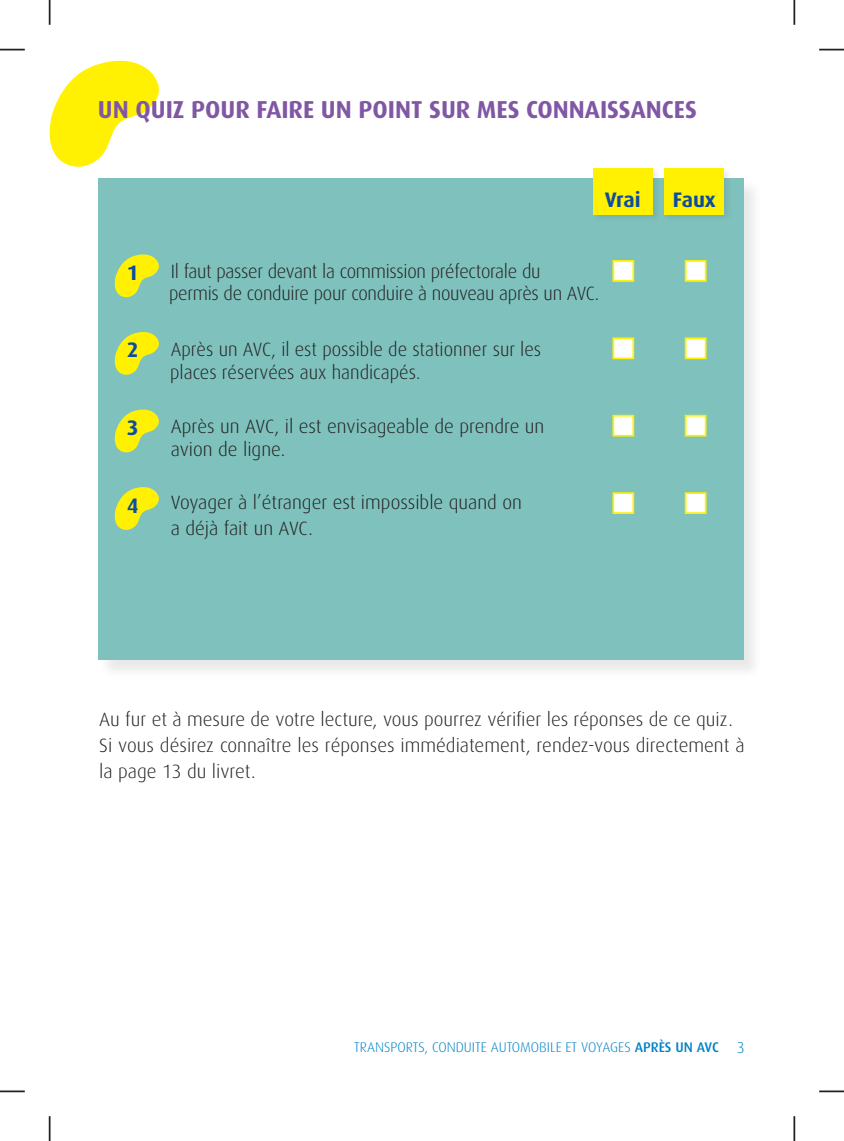
<style>
.page{position:relative;width:844px;height:1141px;background:#fff}
.page>*{position:absolute;margin:0;border:0;box-sizing:border-box;transform-origin:0 0}
.t1{font:700 24.5px "Dax";color:#8057a4}
.t2{font:700 21px "Dax";letter-spacing:-.01em;color:#0d4da1}
.t3{font:300 19.25px/22.8px "Dax";color:#231f20}
.t4{font:300 14px "Dax";color:#0082c8}
.s1{font-weight:500}
.s2{font-size:15.75px}
</style>
<div class="page">
<div style="left:98px;top:178px;width:664px;height:501px;background:#231f20;opacity:.1"></div>
<div style="left:98px;top:178px;width:645px;height:482px;background:#7ec1bd"></div>
<svg style="left:114px;top:254px;width:45px;height:44px"></svg>
<svg style="left:114px;top:332px;width:45px;height:43px"></svg>
<svg style="left:114px;top:409px;width:45px;height:44px"></svg>
<svg style="left:114px;top:487px;width:45px;height:43px"></svg>
<div style="left:591px;top:166px;width:71px;height:57px;background:#231f20;opacity:.1"></div>
<div style="left:593px;top:168px;width:60px;height:46px;background:#fff101"></div>
<div style="left:661px;top:166px;width:71px;height:57px;background:#231f20;opacity:.1"></div>
<div style="left:663px;top:168px;width:60px;height:46px;background:#fff101"></div>
<div style="left:612px;top:260px;width:22px;height:22px;background:#fff;border:2px solid #fff101"></div>
<div style="left:684px;top:260px;width:22px;height:22px;background:#fff;border:2px solid #fff101"></div>
<div style="left:612px;top:337px;width:22px;height:22px;background:#fff;border:2px solid #fff101"></div>
<div style="left:684px;top:337px;width:22px;height:22px;background:#fff;border:2px solid #fff101"></div>
<div style="left:612px;top:415px;width:22px;height:22px;background:#fff;border:2px solid #fff101"></div>
<div style="left:684px;top:415px;width:22px;height:22px;background:#fff;border:2px solid #fff101"></div>
<div style="left:612px;top:492px;width:22px;height:22px;background:#fff;border:2px solid #fff101"></div>
<div style="left:684px;top:492px;width:22px;height:22px;background:#fff;border:2px solid #fff101"></div>
<svg style="left:49px;top:60px;width:110px;height:107px"></svg>
<svg style="left:0;top:49px;width:25px;height:1px"></svg>
<svg style="left:49px;top:0;width:1px;height:25px"></svg>
<svg style="left:819px;top:49px;width:24px;height:1px"></svg>
<hr style="left:793px;top:0;width:2px;height:25px;background:#231f20">
<hr style="left:0;top:1090px;width:25px;height:2px;background:#231f20">
<svg style="left:49px;top:1116px;width:1px;height:25px"></svg>
<hr style="left:819px;top:1090px;width:24px;height:2px;background:#231f20">
<hr style="left:793px;top:1116px;width:2px;height:25px;background:#231f20">
<p class="t1" style="left:98px;top:95px;width:600px">UN QUIZ POUR FAIRE UN POINT SUR MES CONNAISSANCES</p>
<p class="t2" style="left:127px;top:261px;width:13px">1</p>
<p class="t2" style="left:127px;top:338px;width:13px">2</p>
<p class="t2" style="left:127px;top:416px;width:13px">3</p>
<p class="t2" style="left:127px;top:493px;width:13px">4</p>
<p class="t2" style="left:604px;top:188px;width:37px">Vrai</p>
<p class="t2" style="left:672px;top:188px;width:45px">Faux</p>
<p class="t3" style="left:169px;top:260px;width:431px">Il faut passer devant la commission préfectorale du<br>permis de conduire pour conduire à nouveau après un AVC.</p>
<p class="t3" style="left:170px;top:338px;width:372px">Après un AVC, il est possible de stationner sur les places réservées aux handicapés.</p>
<p class="t3" style="left:171px;top:415px;width:375px">Après un AVC, il est envisageable de prendre un avion de ligne.</p>
<p class="t3" style="left:171px;top:489px;width:352px;line-height:26.2px">Voyager à l’étranger est impossible quand on a déjà fait un AVC.</p>
<p class="t3" style="left:99px;top:706px;width:646px;line-height:26.2px">Au fur et à mesure de votre lecture, vous pourrez vérifier les réponses de ce quiz.<br>Si vous désirez connaître les réponses immédiatement, rendez-vous directement à la page 13 du livret.</p>
<p class="t4" style="left:354px;top:1039px;width:392px">TRANSPORTS, CONDUITE AUTOMOBILE ET VOYAGES <span class="s1">APRÈS UN AVC</span> <span class="s2">3</span></p>
</div>
